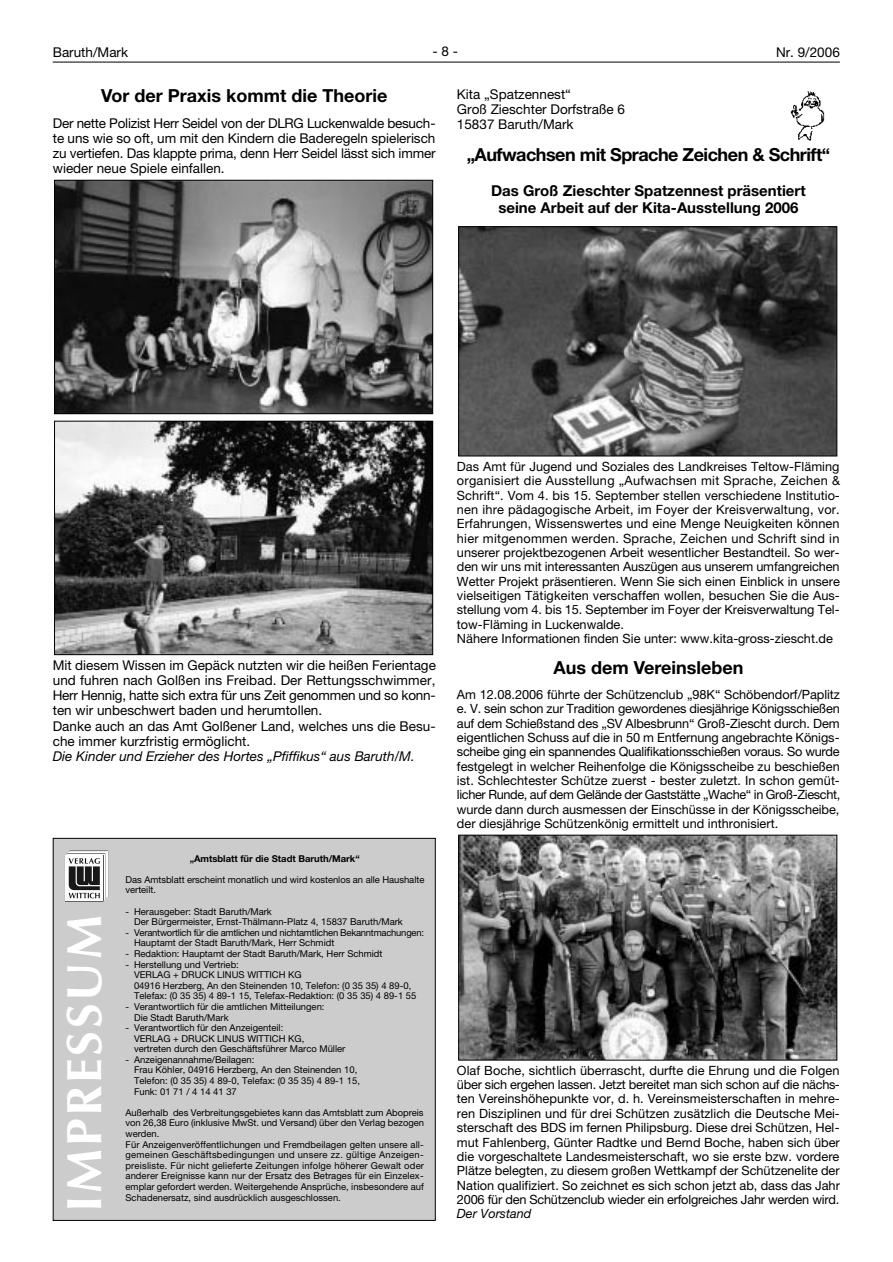
<style>
.page{position:relative;width:893px;height:1262px;background:#fff}
.page>*{position:absolute;margin:0;border:0;box-sizing:border-box;transform-origin:0 0}
.t1{font:700 49.5px "Optima";letter-spacing:.055em;color:#fff}
.t2{font:700 18px "Helvetica Neue LT";color:#000}
.t3{font:700 18px "Helvetica Neue LT";letter-spacing:-.025em;color:#000}
.t4{font:700 15px/16.8px "Helvetica Neue LT";color:#000;text-align:center}
.t5{font:13.5px/15.1px "Helvetica Neue LT";color:#000}
.t6{font:italic 13.5px "Helvetica Neue LT";color:#000}
.t7{font:12.75px/14.4px "Helvetica Neue LT";color:#000;text-align:justify}
.t8{font:italic 12.75px "Helvetica Neue LT";color:#000}
.t9{font:9.45px/10.6px "Helvetica Neue LT";color:#000}
.t10{font:9.45px/10.5px "Helvetica Neue LT";letter-spacing:-.025em;color:#000}
.t11{font:700 9.45px "Helvetica Neue LT";color:#000}
</style>
<div class="page">
<hr style="left:53px;top:62px;width:786px;height:1px;background:#000">
<img style="left:56px;top:423px;width:375px;height:230px">
<div style="left:54px;top:421px;width:379px;height:234px;border:1px solid #000"></div>
<img style="left:56px;top:182px;width:375px;height:230px">
<div style="left:54px;top:180px;width:379px;height:234px;border:1px solid #000"></div>
<img style="left:460px;top:837px;width:375px;height:221px">
<div style="left:458px;top:835px;width:379px;height:225px;border:1px solid #000"></div>
<img style="left:460px;top:228px;width:375px;height:226px">
<div style="left:458px;top:226px;width:379px;height:230px;border:1px solid #000"></div>
<img style="left:790px;top:91px;width:35px;height:50px">
<div style="left:54px;top:838px;width:381px;height:382px;background:#ccc"></div>
<svg style="left:65px;top:850px;width:43px;height:51px;background:#a3a3a3"></svg>
<p class="t5" style="left:53px;top:46px;width:77px">Baruth/Mark</p>
<p class="t5" style="left:432px;top:45px;width:27px">- 8 -</p>
<p class="t5" style="left:776px;top:46px;width:65px">Nr. 9/2006</p>
<h2 class="t2" style="left:101px;top:89px;width:288px">Vor der Praxis kommt die Theorie</h2>
<p class="t5" style="left:53px;top:117px;width:384px;text-align:justify">Der nette Polizist Herr Seidel von der DLRG Luckenwalde besuch&shy;te uns wie so oft, um mit den Kindern die Baderegeln spielerisch zu vertiefen. Das klappte prima, denn Herr Seidel lässt sich immer wieder neue Spiele einfallen.</p>
<p class="t5" style="left:457px;top:88px;width:170px">Kita „Spatzennest“<br>Groß Zieschter Dorfstraße 6<br>15837 Baruth/Mark</p>
<h2 class="t3" style="left:466px;top:148px;width:365px">„Aufwachsen mit Sprache Zeichen &amp; Schrift“</h2>
<p class="t4" style="left:491px;top:183px;width:316px">Das Groß Zieschter Spatzennest präsentiert seine Arbeit auf der Kita-Ausstellung 2006</p>
<p class="t5" style="left:53px;top:659px;width:384px">Mit diesem Wissen im Gepäck nutzten wir die heißen Ferientage und fuhren nach Golßen ins Freibad. Der Rettungsschwimmer, Herr Hennig, hatte sich extra für uns Zeit genommen und so konn&shy;ten wir unbeschwert baden und herumtollen.<br>Danke auch an das Amt Golßener Land, welches uns die Besu&shy;che immer kurzfristig ermöglicht.</p>
<p class="t6" style="left:53px;top:751px;width:363px">Die Kinder und Erzieher des Hortes „Pfiffikus“ aus Baruth/M.</p>
<h1 class="t1" style="left:64px;top:1212px;width:298px;rotate:-90deg">IMPRESSUM</h1>
<p class="t11" style="left:190px;top:855px;width:171px">„Amtsblatt für die Stadt Baruth/Mark“</p>
<p class="t9" style="left:125px;top:875px;width:300px">Das Amtsblatt erscheint monatlich und wird kostenlos an alle Haushalte verteilt.</p>
<p class="t9" style="left:134px;top:907px;width:270px;text-indent:-9px">- Herausgeber: Stadt Baruth/Mark<br>Der Bürgermeister, Ernst-Thälmann-Platz 4, 15837 Baruth/Mark</p>
<p class="t10" style="left:134px;top:928px;width:291px;text-indent:-9px">- Verantwortlich für die amtlichen und nichtamtlichen Bekanntmachungen:<br>Hauptamt der Stadt Baruth/Mark, Herr Schmidt</p>
<p class="t9" style="left:125px;top:949px;width:258px">- Redaktion: Hauptamt der Stadt Baruth/Mark, Herr Schmidt</p>
<p class="t9" style="left:134px;top:959px;width:284px;text-indent:-9px">- Herstellung und Vertrieb:<br>VERLAG + DRUCK LINUS WITTICH KG<br>04916 Herzberg, An den Steinenden 10, Telefon: (0 35 35) 4 89-0, Telefax: (0 35 35) 4 89-1 15, Telefax-Redaktion: (0 35 35) 4 89-1 55</p>
<p class="t9" style="left:134px;top:1002px;width:192px;text-indent:-9px">- Verantwortlich für die amtlichen Mitteilungen:<br>Die Stadt Baruth/Mark</p>
<p class="t9" style="left:134px;top:1023px;width:213px;text-indent:-9px">- Verantwortlich für den Anzeigenteil:<br>VERLAG + DRUCK LINUS WITTICH KG,<br>vertreten durch den Geschäftsführer Marco Müller</p>
<p class="t9" style="left:134px;top:1055px;width:227px;text-indent:-9px">- Anzeigenannahme/Beilagen:<br>Frau Köhler, 04916 Herzberg, An den Steinenden 10, Telefon: (0 35 35) 4 89-0, Telefax: (0 35 35) 4 89-1 15, Funk: 01 71 / 4 14 41 37</p>
<p class="t9" style="left:125px;top:1108px;width:300px">Außerhalb des Verbreitungsgebietes kann das Amtsblatt zum Abopreis von 26,38 Euro (inklusive MwSt. und Versand) über den Verlag bezogen werden.<br>Für Anzeigenveröffentlichungen und Fremdbeilagen gelten unsere all&shy;gemeinen Geschäftsbedingungen und unsere zz. gültige Anzeigen&shy;preisliste. Für nicht gelieferte Zeitungen infolge höherer Gewalt oder anderer Ereignisse kann nur der Ersatz des Betrages für ein Einzelex&shy;emplar gefordert werden. Weitergehende Ansprüche, insbesondere auf Schadenersatz, sind ausdrücklich ausgeschlossen.</p>
<p class="t7" style="left:457px;top:460px;width:384px;text-align:left">Das Amt für Jugend und Soziales des Landkreises Teltow-Fläming organisiert die Ausstellung „Aufwachsen mit Sprache, Zeichen &amp; Schrift“. Vom 4. bis 15. September stellen verschiedene Institutio&shy;nen ihre pädagogische Arbeit, im Foyer der Kreisverwaltung, vor.<br>Erfahrungen, Wissenswertes und eine Menge Neuigkeiten können hier mitgenommen werden. Sprache, Zeichen und Schrift sind in unserer projektbezogenen Arbeit wesentlicher Bestandteil. So wer&shy;den wir uns mit interessanten Auszügen aus unserem umfangreichen Wetter Projekt präsentieren. Wenn Sie sich einen Einblick in unsere vielseitigen Tätigkeiten verschaffen wollen, besuchen Sie die Aus&shy;stellung vom 4. bis 15. September im Foyer der Kreisverwaltung Tel&shy;tow-Fläming in Luckenwalde.<br>Nähere Informationen finden Sie unter: www.kita-gross-ziescht.de</p>
<h2 class="t2" style="left:553px;top:661px;width:191px">Aus dem Vereinsleben</h2>
<p class="t7" style="left:457px;top:688px;width:385px">Am 12.08.2006 führte der Schützenclub „98K“ Schöbendorf/Paplitz e. V. sein schon zur Tradition gewordenes diesjährige Königsschießen auf dem Schießstand des „SV Albesbrunn“ Groß-Ziescht durch. Dem eigentlichen Schuss auf die in 50 m Entfernung angebrachte Königs&shy;scheibe ging ein spannendes Qualifikationsschießen voraus. So wurde festgelegt in welcher Reihenfolge die Königsscheibe zu beschießen ist. Schlechtester Schütze zuerst - bester zuletzt. In schon gemüt&shy;licher Runde, auf dem Gelände der Gaststätte „Wache“ in Groß-Ziescht, wurde dann durch ausmessen der Einschüsse in der Königsscheibe, der diesjährige Schützenkönig ermittelt und inthronisiert.</p>
<p class="t7" style="left:457px;top:1064px;width:384px">Olaf Boche, sichtlich überrascht, durfte die Ehrung und die Folgen über sich ergehen lassen. Jetzt bereitet man sich schon auf die nächs&shy;ten Vereinshöhepunkte vor, d. h. Vereinsmeisterschaften in mehre&shy;ren Disziplinen und für drei Schützen zusätzlich die Deutsche Mei&shy;sterschaft des BDS im fernen Philipsburg. Diese drei Schützen, Hel&shy;mut Fahlenberg, Günter Radtke und Bernd Boche, haben sich über die vorgeschaltete Landesmeisterschaft, wo sie erste bzw. vordere Plätze belegten, zu diesem großen Wettkampf der Schützenelite der Nation qualifiziert. So zeichnet es sich schon jetzt ab, dass das Jahr 2006 für den Schützenclub wieder ein erfolgreiches Jahr werden wird.</p>
<p class="t8" style="left:457px;top:1209px;width:76px">Der Vorstand</p>
</div>
